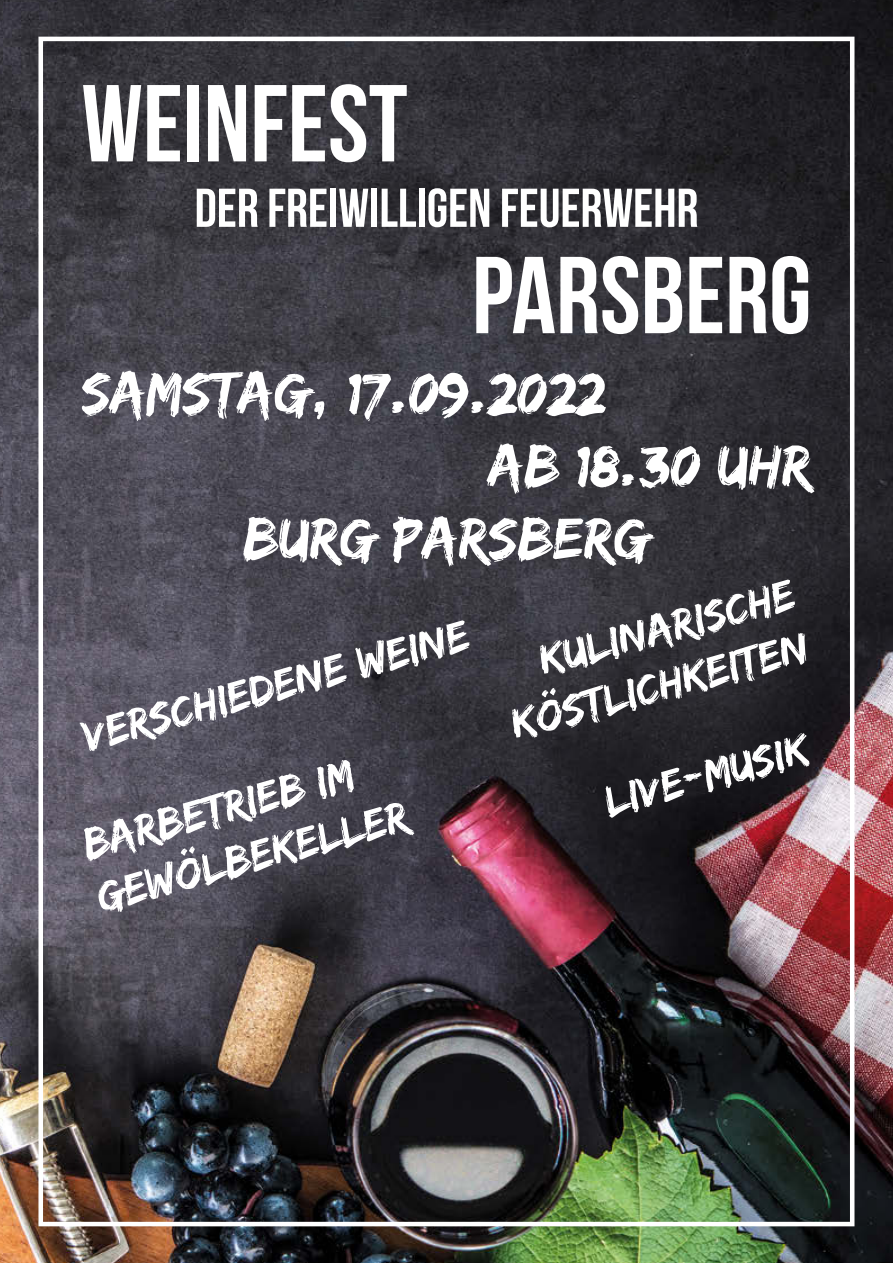
<style>
.page{position:relative;width:893px;height:1263px;background:#fff}
.page>*{position:absolute;margin:0;border:0;box-sizing:border-box;transform-origin:0 0}
.t1{font:109.05px "Bebas Neue";color:#fff}
.t2{font:60.6px "Edo SZ";color:#fff}
.t3{font:54.6px "Bebas Neue";color:#fff}
.t4{font:45.45px/54.6px "Edo SZ";color:#fff;text-align:right}
</style>
<div class="page">
<img style="left:0;top:0;width:893px;height:1263px">
<div style="left:38px;top:37px;width:816px;height:1189px;border:5px solid #fff"></div>
<h1 class="t1" style="left:81px;top:64px;width:328px">WEINFEST</h1>
<p class="t3" style="left:195px;top:178px;width:505px">DER FREIWILLIGEN FEUERWEHR</p>
<h1 class="t1" style="left:472px;top:236px;width:341px">PARSBERG</h1>
<h2 class="t2" style="left:81px;top:357px;width:525px">SAMSTAG, 17.09.2022</h2>
<h2 class="t2" style="left:489px;top:430px;width:324px">AB 18.30 UHR</h2>
<h2 class="t2" style="left:243px;top:503px;width:408px">BURG PARSBERG</h2>
<p class="t4" style="left:76px;top:709px;width:400px;rotate:-15deg">VERSCHIEDENE WEINE</p>
<p class="t4" style="left:76px;top:817px;width:322px;text-align:left;rotate:-15deg">BARBETRIEB IM<br>GEWÖLBEKELLER</p>
<p class="t4" style="left:491px;top:645px;width:308px;rotate:-15deg">KULINARISCHE<br>KÖSTLICHKEITEN</p>
<p class="t4" style="left:598px;top:774px;width:211px;rotate:-15deg">LIVE-MUSIK</p>
</div>
